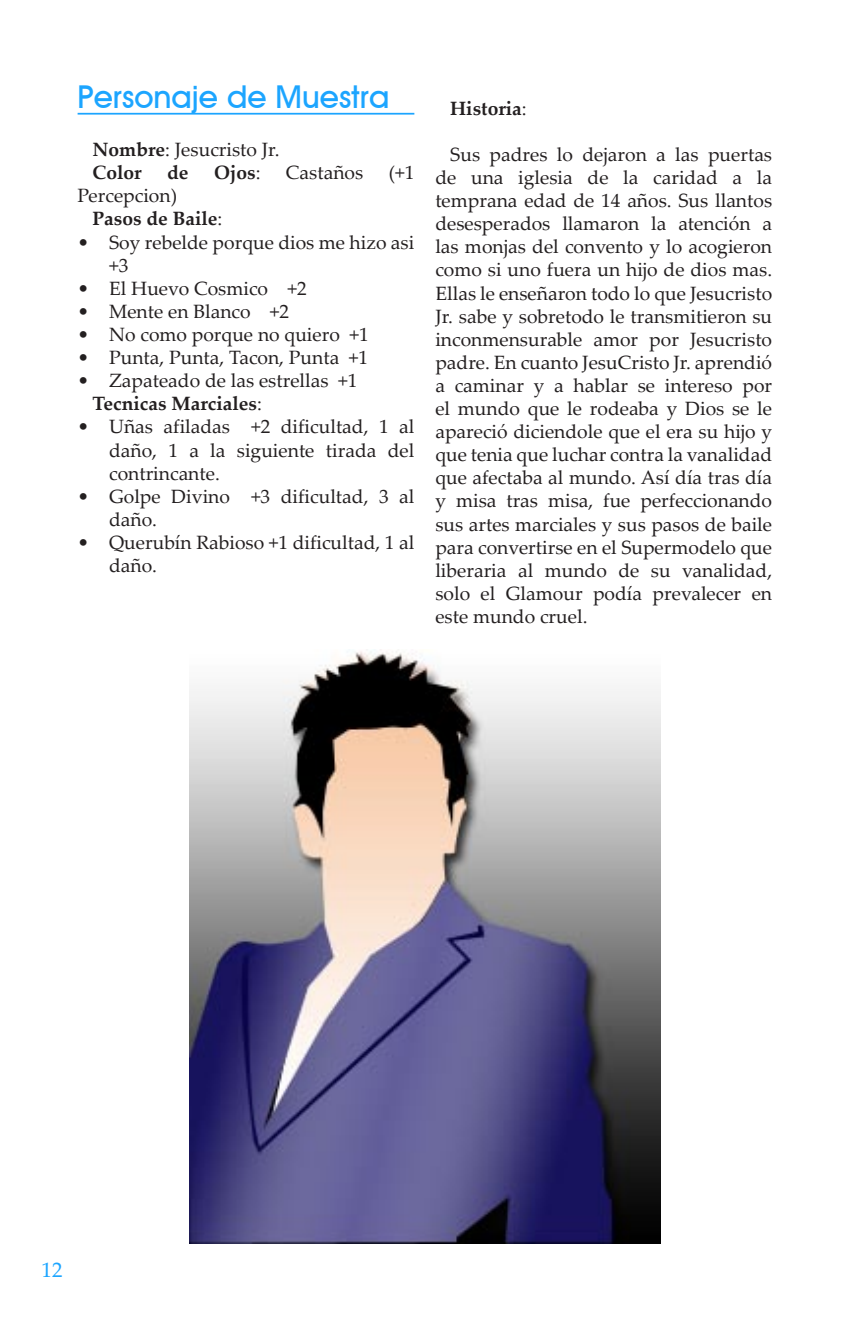
<style>
.page{position:relative;width:851px;height:1321px;background:#fff}
.page>*{position:absolute;margin:0;border:0;box-sizing:border-box;transform-origin:0 0}
.t1{font:700 31.5px "Decker";color:#1ca5ff}
.t2{font:21px "Palatino Linotype";color:#1ca5ff}
.t3{font:19.25px/23.1px "Palatino Linotype";color:#231f20}
.t4{font:700 19.25px "Palatino Linotype";color:#231f20}
.s1{font-weight:700}
.s2{font-weight:400}
</style>
<div class="page">
<hr style="left:78px;top:113px;width:336px;height:2px;background:#1ca5ff">
<img style="left:189px;top:649px;width:471px;height:594px">
<h1 class="t1" style="left:78px;top:78px;width:313px">Personaje de Muestra</h1>
<p class="t3" style="left:92px;top:137px;width:188px"><span class="s1">Nombre</span>: Jesucristo Jr.<br><span class="s1">Color</span></p>
<p class="t4" style="left:167px;top:159px;width:23px">de</p>
<p class="t4" style="left:214px;top:159px;width:48px">Ojos<span class="s2">:</span></p>
<p class="t3" style="left:286px;top:160px;width:79px">Castaños</p>
<p class="t3" style="left:388px;top:160px;width:27px">(+1</p>
<p class="t3" style="left:92px;top:184px;width:131px;text-indent:-15px">Percepcion)<br><span class="s1">Pasos de Baile</span>:</p>
<p class="t3" style="left:109px;top:230px;width:307px;text-indent:-31px">• Soy rebelde porque dios me hizo asi +3</p>
<p class="t3" style="left:78px;top:276px;width:230px">• El Huevo Cosmico +2</p>
<p class="t3" style="left:78px;top:299px;width:213px">• Mente en Blanco +2</p>
<p class="t3" style="left:78px;top:322px;width:293px">• No como porque no quiero +1</p>
<p class="t3" style="left:78px;top:345px;width:292px">• Punta, Punta, Tacon, Punta +1</p>
<p class="t3" style="left:92px;top:368px;width:266px;text-indent:-15px">• Zapateado de las estrellas +1<br><span class="s1">Tecnicas Marciales</span>:</p>
<p class="t3" style="left:109px;top:415px;width:307px;text-align:justify;text-indent:-31px">• Uñas afiladas +2 dificultad, 1 al daño, 1 a la siguiente tirada del contrincante.</p>
<p class="t3" style="left:109px;top:484px;width:307px;text-indent:-31px">• Golpe Divino +3 dificultad, 3 al daño.</p>
<p class="t3" style="left:109px;top:530px;width:306px;text-indent:-31px">• Querubín Rabioso +1 dificultad, 1 al daño.</p>
<p class="t4" style="left:450px;top:95px;width:78px">Historia<span class="s2">:</span></p>
<p class="t3" style="left:435px;top:142px;width:338px;text-align:justify;text-indent:15px">Sus padres lo dejaron a las puertas de una iglesia de la caridad a la temprana edad de 14 años. Sus llantos desesperados llamaron la atención a las monjas del convento y lo acogieron como si uno fuera un hijo de dios mas.<br>Ellas le enseñaron todo lo que Jesucristo Jr. sabe y sobretodo le transmitieron su inconmensurable amor por Jesucristo padre. En cuanto JesuCristo Jr. aprendió a caminar y a hablar se intereso por el mundo que le rodeaba y Dios se le apareció diciendole que el era su hijo y que tenia que luchar contra la vanalidad que afectaba al mundo. Así día tras día y misa tras misa, fue perfeccionando sus artes marciales y sus pasos de baile para convertirse en el Supermodelo que liberaria al mundo de su vanalidad, solo el Glamour podía prevalecer en este mundo cruel.</p>
<p class="t2" style="left:42px;top:1255px;width:22px">12</p>
</div>
